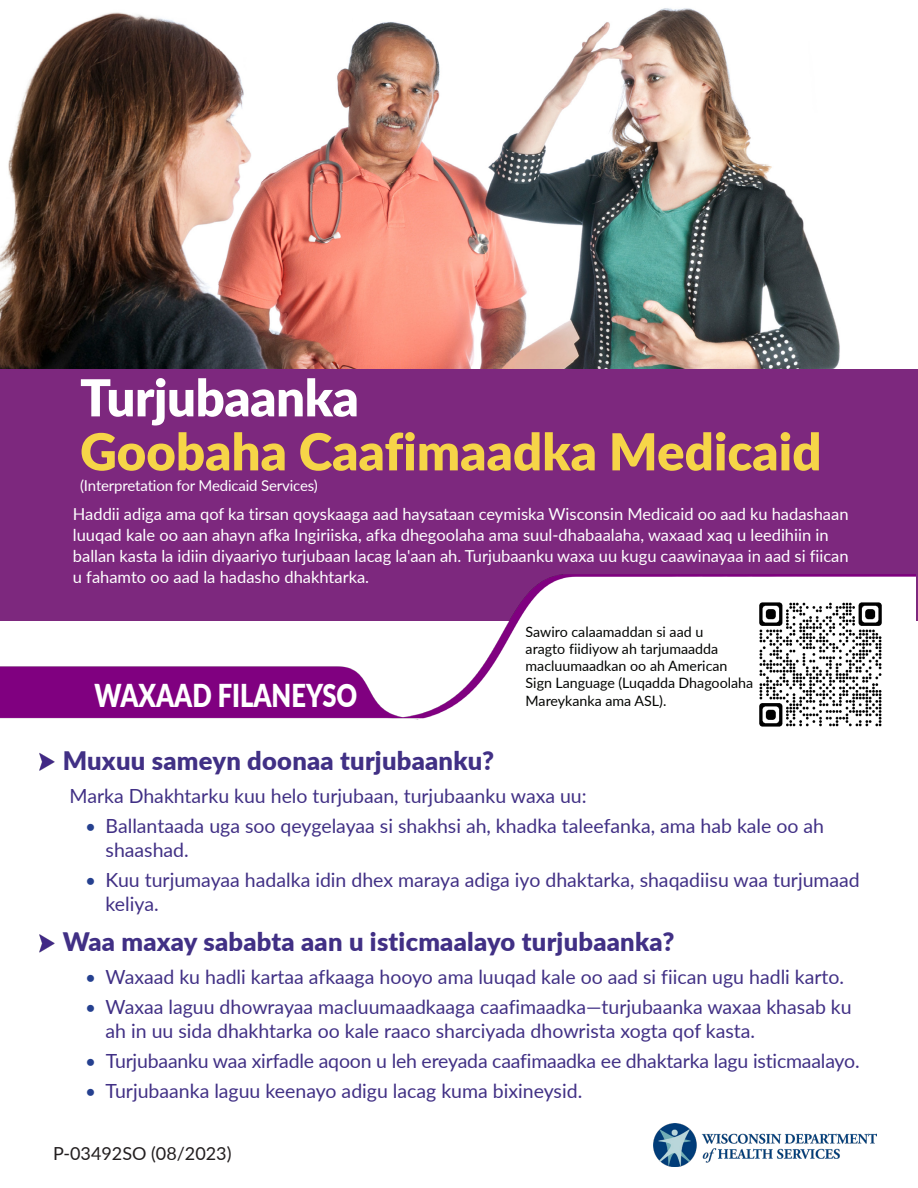
<style>
.page{position:relative;width:918px;height:1188px;background:#fff}
.page>*{position:absolute;margin:0;border:0;box-sizing:border-box;transform-origin:0 0}
.Attachment_Headline{font:900 51px/54px "Lato";color:#f6d548}
.Attachment_Headline-2{font:900 31.5px "Lato";color:#fff;scale:.81 1}
.Attachment_Headline-3{font:900 25.5px "Lato";letter-spacing:.01em;color:#413085}
.Body_Text_for_Update{font:19.5px/24px "Lato";color:#413085}
.t1{font:18px "Lato";color:#231f20}
.Body_Text_for_Update-2{font:16.5px/21px "Lato";color:#fff}
.Body_Text_for_Update-3{font:15px "Lato";letter-spacing:-.01em;color:#fff}
.Bullet_1{font:14.25px/17.2px "Lato";color:#040503}
.s1{color:#fff}
.s2{color:#25408f}
</style>
<div class="page">
<img style="left:0;top:8px;width:840px;height:361px">
<div style="left:0;top:369px;width:918px;height:252px;background:#7d287e"></div>
<img style="left:0;top:574px;width:915px;height:145px">
<img style="left:39px;top:752px;width:16px;height:19px">
<img style="left:39px;top:934px;width:16px;height:19px">
<img style="left:653px;top:1123px;width:224px;height:44px">
<img style="left:747px;top:590px;width:148px;height:137px">
<p class="Attachment_Headline" style="left:80px;top:369px;width:743px"><span class="s1">Turjubaanka<br></span>Goobaha Caafimaadka Medicaid</p>
<p class="Body_Text_for_Update-3" style="left:80px;top:475px;width:239px">(Interpretation for Medicaid Services)</p>
<p class="Body_Text_for_Update-2" style="left:73px;top:503px;width:777px">Haddii adiga ama qof ka tirsan qoyskaaga aad haysataan ceymiska Wisconsin Medicaid oo aad ku hadashaan luuqad kale oo aan ahayn afka Ingiriiska, afka dhegoolaha ama suul-dhabaalaha, waxaad xaq u leedihiin in ballan kasta la idiin diyaariyo turjubaan lacag la'aan ah. Turjubaanku waxa uu kugu caawinayaa in aad si fiican u fahamto oo aad la hadasho dhakhtarka.</p>
<p class="Attachment_Headline-2" style="left:94px;top:672px;width:326px">WAXAAD FILANEYSO</p>
<p class="Bullet_1" style="left:526px;top:622px;width:229px">Sawiro calaamaddan si aad u<br>aragto fiidiyow ah tarjumaadda macluumaadkan oo ah American<br>Sign Language (Luqadda Dhagoolaha<br>Mareykanka ama ASL).</p>
<p class="Attachment_Headline-3" style="left:63px;top:741px;width:433px">Muxuu sameyn doonaa turjubaanku?</p>
<p class="Body_Text_for_Update" style="left:70px;top:783px;width:519px">Marka Dhakhtarku kuu helo turjubaan, turjubaanku waxa uu:</p>
<p class="Body_Text_for_Update" style="left:106px;top:813px;width:720px;text-indent:-20px"><span class="s2">•</span> Ballantaada uga soo qeygelayaa si shakhsi ah, khadka taleefanka, ama hab kale oo ah shaashad.</p>
<p class="Body_Text_for_Update" style="left:106px;top:867px;width:756px;text-indent:-20px"><span class="s2">•</span> Kuu turjumayaa hadalka idin dhex maraya adiga iyo dhaktarka, shaqadiisu waa turjumaad keliya.</p>
<p class="Attachment_Headline-3" style="left:63px;top:923px;width:613px">Waa maxay sababta aan u isticmaalayo turjubaanka?</p>
<p class="Body_Text_for_Update" style="left:86px;top:964px;width:760px"><span class="s2">•</span> Waxaad ku hadli kartaa afkaaga hooyo ama luuqad kale oo aad si fiican ugu hadli karto.</p>
<p class="Body_Text_for_Update" style="left:106px;top:994px;width:748px;text-indent:-20px"><span class="s2">•</span> Waxaa laguu dhowrayaa macluumaadkaaga caafimaadka—turjubaanka waxaa khasab ku ah in uu sida dhakhtarka oo kale raaco sharciyada dhowrista xogta qof kasta.</p>
<p class="Body_Text_for_Update" style="left:86px;top:1048px;width:775px"><span class="s2">•</span> Turjubaanku waa xirfadle aqoon u leh ereyada caafimaadka ee dhaktarka lagu isticmaalayo.</p>
<p class="Body_Text_for_Update" style="left:86px;top:1078px;width:498px"><span class="s2">•</span> Turjubaanka laguu keenayo adigu lacag kuma bixineysid.</p>
<p class="t1" style="left:53px;top:1140px;width:180px">P-03492SO (08/2023)</p>
</div>
